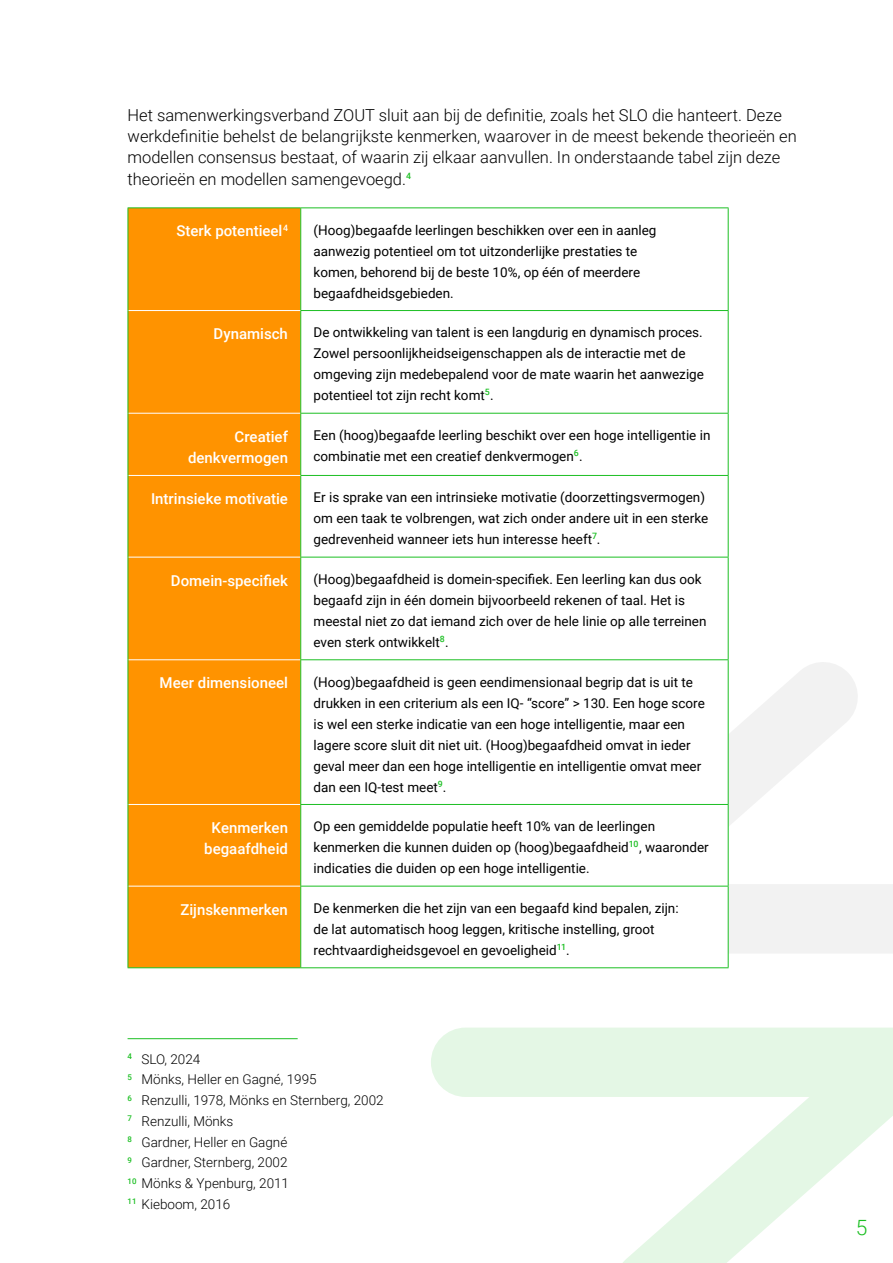
<style>
.page{position:relative;width:893px;height:1263px;background:#fff}
.page>*{position:absolute;margin:0;border:0;box-sizing:border-box;transform-origin:0 0}
.t1{font:300 21px "Roboto";color:#1cbf23}
.t2{font:300 16.5px/21px "Roboto";color:#000}
.t3{font:500 15px/21px "Roboto";color:#fff;text-align:right}
.t4{font:13.5px/21px "Roboto";color:#000}
.t5{font:300 13.5px/20.7px "Roboto";color:#000}
</style>
<div class="page">
<svg style="left:431px;top:1027px;width:462px;height:236px"></svg>
<svg style="left:729px;top:662px;width:164px;height:291px"></svg>
<div style="left:129px;top:208px;width:171px;height:759px;background:#ff9300"></div>
<svg style="left:301px;top:208px;width:427px;height:759px"></svg>
<hr style="left:128px;top:413px;width:172px;height:1px;background:#fff">
<hr style="left:128px;top:557px;width:172px;height:1px;background:#fff">
<hr style="left:128px;top:659px;width:172px;height:1px;background:#fff">
<hr style="left:128px;top:804px;width:172px;height:1px;background:#fff">
<hr style="left:128px;top:886px;width:172px;height:1px;background:#fff">
<hr style="left:300px;top:557px;width:429px;height:1px;background:#1cbf23">
<hr style="left:300px;top:659px;width:429px;height:1px;background:#1cbf23">
<hr style="left:300px;top:804px;width:429px;height:1px;background:#1cbf23">
<hr style="left:300px;top:886px;width:429px;height:1px;background:#1cbf23">
<hr style="left:301px;top:207px;width:428px;height:1px;background:#1cbf23">
<hr style="left:728px;top:208px;width:1px;height:102px;background:#1cbf23">
<hr style="left:728px;top:414px;width:1px;height:61px;background:#1cbf23">
<hr style="left:300px;top:310px;width:429px;height:1px;background:#1cbf23">
<hr style="left:728px;top:311px;width:1px;height:102px;background:#1cbf23">
<hr style="left:300px;top:413px;width:429px;height:1px;background:#1cbf23">
<hr style="left:300px;top:475px;width:429px;height:1px;background:#1cbf23">
<hr style="left:728px;top:476px;width:1px;height:81px;background:#1cbf23">
<hr style="left:728px;top:557px;width:1px;height:102px;background:#1cbf23">
<hr style="left:728px;top:660px;width:1px;height:144px;background:#1cbf23">
<hr style="left:728px;top:805px;width:1px;height:81px;background:#1cbf23">
<hr style="left:728px;top:886px;width:1px;height:81px;background:#1cbf23">
<hr style="left:301px;top:967px;width:428px;height:1px;background:#1cbf23">
<hr style="left:128px;top:475px;width:172px;height:1px;background:#fff">
<hr style="left:128px;top:310px;width:172px;height:1px;background:#fff">
<hr style="left:128px;top:207px;width:173px;height:1px;background:#1cbf23">
<hr style="left:128px;top:208px;width:1px;height:103px;background:#1cbf23">
<hr style="left:300px;top:208px;width:1px;height:102px;background:#1cbf23">
<hr style="left:128px;top:311px;width:1px;height:102px;background:#1cbf23">
<hr style="left:300px;top:311px;width:1px;height:102px;background:#1cbf23">
<hr style="left:128px;top:413px;width:1px;height:62px;background:#1cbf23">
<hr style="left:300px;top:414px;width:1px;height:61px;background:#1cbf23">
<hr style="left:128px;top:475px;width:1px;height:82px;background:#1cbf23">
<hr style="left:300px;top:476px;width:1px;height:81px;background:#1cbf23">
<hr style="left:128px;top:557px;width:1px;height:103px;background:#1cbf23">
<hr style="left:300px;top:557px;width:1px;height:102px;background:#1cbf23">
<hr style="left:128px;top:660px;width:1px;height:144px;background:#1cbf23">
<hr style="left:300px;top:660px;width:1px;height:144px;background:#1cbf23">
<hr style="left:128px;top:804px;width:1px;height:82px;background:#1cbf23">
<hr style="left:300px;top:805px;width:1px;height:81px;background:#1cbf23">
<hr style="left:128px;top:886px;width:1px;height:81px;background:#1cbf23">
<hr style="left:300px;top:886px;width:1px;height:81px;background:#1cbf23">
<hr style="left:128px;top:967px;width:173px;height:1px;background:#1cbf23">
<hr style="left:128px;top:1038px;width:170px;height:1px;background:#1cbf23">
<p class="t2" style="left:128px;top:104px;width:671px">Het samenwerkingsverband ZOUT sluit aan bij de definitie, zoals het SLO die hanteert. Deze werkdefinitie behelst de belangrijkste kenmerken, waarover in de meest bekende theorieën en modellen consensus bestaat, of waarin zij elkaar aanvullen. In onderstaande tabel zijn deze theorieën en modellen samengevoegd.<sup>4</sup></p>
<p class="t3" style="left:176px;top:220px;width:113px">Sterk potentieel<sup>4</sup></p>
<p class="t4" style="left:313px;top:219px;width:344px">(Hoog)begaafde leerlingen beschikken over een in aanleg aanwezig potentieel om tot uitzonderlijke prestaties te komen, behorend bij de beste 10%, op één of meerdere begaafdheidsgebieden.</p>
<p class="t3" style="left:214px;top:323px;width:76px">Dynamisch</p>
<p class="t4" style="left:313px;top:322px;width:392px">De ontwikkeling van talent is een langdurig en dynamisch proces.<br>Zowel persoonlijkheidseigenschappen als de interactie met de omgeving zijn medebepalend voor de mate waarin het aanwezige potentieel tot zijn recht komt<sup>5</sup>.</p>
<p class="t3" style="left:188px;top:425px;width:101px">Creatief denkvermogen</p>
<p class="t4" style="left:313px;top:424px;width:399px">Een (hoog)begaafde leerling beschikt over een hoge intelligentie in combinatie met een creatief denkvermogen<sup>6</sup>.</p>
<p class="t3" style="left:151px;top:487px;width:138px">Intrinsieke motivatie</p>
<p class="t4" style="left:313px;top:486px;width:396px">Er is sprake van een intrinsieke motivatie (doorzettingsvermogen) om een taak te volbrengen, wat zich onder andere uit in een sterke gedrevenheid wanneer iets hun interesse heeft<sup>7</sup>.</p>
<p class="t3" style="left:171px;top:569px;width:119px">Domein-specifiek</p>
<p class="t4" style="left:313px;top:568px;width:394px">(Hoog)begaafdheid is domein-specifiek. Een leerling kan dus ook begaafd zijn in één domein bijvoorbeeld rekenen of taal. Het is meestal niet zo dat iemand zich over de hele linie op alle terreinen even sterk ontwikkelt<sup>8</sup>.</p>
<p class="t3" style="left:160px;top:672px;width:130px">Meer dimensioneel</p>
<p class="t4" style="left:313px;top:671px;width:393px">(Hoog)begaafdheid is geen eendimensionaal begrip dat is uit te drukken in een criterium als een IQ- “score” &gt; 130. Een hoge score is wel een sterke indicatie van een hoge intelligentie, maar een lagere score sluit dit niet uit. (Hoog)begaafdheid omvat in ieder geval meer dan een hoge intelligentie en intelligentie omvat meer dan een IQ-test meet<sup>9</sup>.</p>
<p class="t3" style="left:204px;top:816px;width:85px;text-align:center">Kenmerken begaafdheid</p>
<p class="t4" style="left:313px;top:815px;width:397px">Op een gemiddelde populatie heeft 10% van de leerlingen kenmerken die kunnen duiden op (hoog)begaafdheid<sup>10</sup>, waaronder indicaties die duiden op een hoge intelligentie.</p>
<p class="t3" style="left:180px;top:898px;width:109px">Zijnskenmerken</p>
<p class="t4" style="left:313px;top:897px;width:367px">De kenmerken die het zijn van een begaafd kind bepalen, zijn: de lat automatisch hoog leggen, kritische instelling, groot rechtvaardigheidsgevoel en gevoeligheid<sup>11</sup>.</p>
<p class="t5" style="left:128px;top:1048px;width:258px"><sup>4</sup> SLO, 2024<br><sup>5</sup> Mönks, Heller en Gagné, 1995<br><sup>6</sup> Renzulli, 1978, Mönks en Sternberg, 2002<br><sup>7</sup> Renzulli, Mönks<br><sup>8</sup> Gardner, Heller en Gagné<br><sup>9</sup> Gardner, Sternberg, 2002<br><sup>10</sup> Mönks &amp; Ypenburg, 2011<br><sup>11</sup> Kieboom, 2016</p>
<h1 class="t1" style="left:856px;top:1213px;width:13px">5</h1>
</div>
